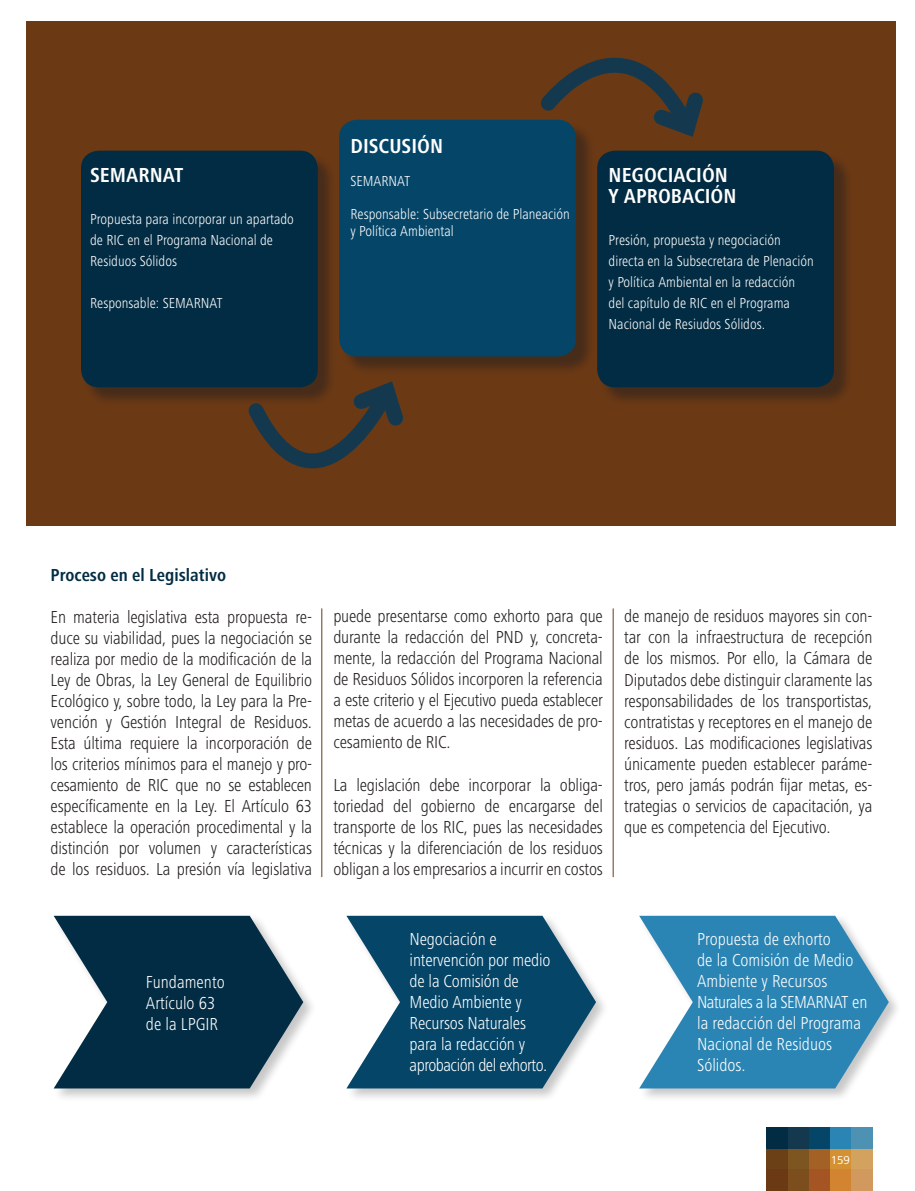
<style>
.page{position:relative;width:915px;height:1191px;background:#fff}
.page>*{position:absolute;margin:0;border:0;box-sizing:border-box;transform-origin:0 0}
.t1{font:700 condensed 21px/21px "Frutiger Next LT";color:#fff}
.t2{font:300 condensed 18px/21px "Frutiger Next LT";letter-spacing:-.01em;color:#231f20;text-align:justify}
.t3{font:300 condensed 18px/21px "Frutiger Next LT";letter-spacing:-.01em;color:#fff}
.t4{font:700 condensed 18px "Frutiger Next LT";color:#022c43}
.t5{font:300 condensed 15px/21px "Frutiger Next LT";color:#fff}
.t6{font:12px "Frutiger Next LT";color:#fff}
</style>
<div class="page">
<div style="left:808px;top:1148px;width:21px;height:21px;background:#a46126"></div>
<div style="left:787px;top:1148px;width:21px;height:21px;background:#7c5521"></div>
<div style="left:829px;top:1148px;width:21px;height:21px;background:#d39134"></div>
<div style="left:850px;top:1148px;width:22px;height:21px;background:#d3a25f"></div>
<div style="left:765px;top:1148px;width:22px;height:21px;background:#6b4017"></div>
<div style="left:808px;top:1127px;width:21px;height:21px;background:#054568"></div>
<div style="left:787px;top:1127px;width:21px;height:21px;background:#14394e"></div>
<div style="left:829px;top:1127px;width:21px;height:21px;background:#2b85b4"></div>
<div style="left:850px;top:1127px;width:22px;height:21px;background:#4d91b3"></div>
<div style="left:765px;top:1127px;width:22px;height:21px;background:#022c43"></div>
<div style="left:808px;top:1169px;width:21px;height:22px;background:#a55524"></div>
<div style="left:787px;top:1169px;width:21px;height:22px;background:#7c4e1e"></div>
<div style="left:765px;top:1169px;width:22px;height:22px;background:#6b3914"></div>
<div style="left:829px;top:1169px;width:21px;height:22px;background:#d38431"></div>
<div style="left:850px;top:1169px;width:22px;height:22px;background:#d2995e"></div>
<div style="left:26px;top:21px;width:870px;height:505px;background:#6b3914"></div>
<hr style="left:321px;top:608px;width:1px;height:269px;background:#6b3914">
<hr style="left:612px;top:608px;width:1px;height:269px;background:#6b3914">
<div style="left:83px;top:153px;width:253px;height:253px;background:#231f20;opacity:.5"></div>
<div style="left:81px;top:151px;width:237px;height:236px;background:#022c43;border-radius:18px"></div>
<div style="left:341px;top:122px;width:253px;height:253px;background:#231f20;opacity:.5"></div>
<div style="left:339px;top:120px;width:236px;height:236px;background:#054568;border-radius:18px"></div>
<div style="left:599px;top:153px;width:253px;height:253px;background:#231f20;opacity:.5"></div>
<div style="left:597px;top:151px;width:236px;height:236px;background:#022c43;border-radius:18px"></div>
<svg style="left:533px;top:57px;width:170px;height:90px"></svg>
<svg style="left:236px;top:371px;width:178px;height:98px"></svg>
<div style="left:51px;top:913px;width:264px;height:189px;background:#231f20;opacity:.25"></div>
<svg style="left:54px;top:915px;width:249px;height:173px"></svg>
<div style="left:344px;top:913px;width:264px;height:189px;background:#231f20;opacity:.25"></div>
<svg style="left:346px;top:915px;width:250px;height:173px"></svg>
<div style="left:636px;top:913px;width:264px;height:189px;background:#231f20;opacity:.25"></div>
<svg style="left:639px;top:915px;width:249px;height:173px"></svg>
<p class="t1" style="left:90px;top:164px;width:95px">SEMARNAT</p>
<p class="t5" style="left:90px;top:208px;width:205px">Propuesta para incorporar un apartado de RIC en el Programa Nacional de<br>Residuos Sólidos</p>
<p class="t5" style="left:90px;top:292px;width:134px">Responsable: SEMARNAT</p>
<p class="t1" style="left:350px;top:136px;width:94px">DISCUSIÓN</p>
<p class="t5" style="left:350px;top:171px;width:61px">SEMARNAT</p>
<p class="t5" style="left:350px;top:206px;width:221px;line-height:16.5px">Responsable: Subsecretario de Planeación y Política Ambiental</p>
<p class="t1" style="left:608px;top:164px;width:129px">NEGOCIACIÓN<br>Y APROBACIÓN</p>
<p class="t5" style="left:608px;top:229px;width:207px">Presión, propuesta y negociación directa en la Subsecretara de Plenación y Política Ambiental en la redacción del capítulo de RIC en el Programa Nacional de Resiudos Sólidos.</p>
<p class="t4" style="left:51px;top:565px;width:177px">Proceso en el Legislativo</p>
<p class="t2" style="left:51px;top:606px;width:263px">En materia legislativa esta propuesta re&shy;duce su viabilidad, pues la negociación se realiza por medio de la modificación de la Ley de Obras, la Ley General de Equilibrio Ecológico y, sobre todo, la Ley para la Pre&shy;vención y Gestión Integral de Residuos.<br>Esta última requiere la incorporación de los criterios mínimos para el manejo y pro&shy;cesamiento de RIC que no se establecen específicamente en la Ley. El Artículo 63 establece la operación procedimental y la distinción por volumen y características de los residuos. La presión vía legislativa</p>
<p class="t2" style="left:333px;top:606px;width:271px">puede presentarse como exhorto para que durante la redacción del PND y, concreta&shy;mente, la redacción del Programa Nacional de Residuos Sólidos incorporen la referencia a este criterio y el Ejecutivo pueda establecer metas de acuerdo a las necesidades de pro&shy;cesamiento de RIC.</p>
<p class="t2" style="left:333px;top:774px;width:271px">La legislación debe incorporar la obliga&shy;toriedad del gobierno de encargarse del transporte de los RIC, pues las necesidades técnicas y la diferenciación de los residuos obligan a los empresarios a incurrir en costos</p>
<p class="t2" style="left:624px;top:606px;width:250px">de manejo de residuos mayores sin con&shy;tar con la infraestructura de recepción de los mismos. Por ello, la Cámara de Diputados debe distinguir claramente las responsabilidades de los transportistas, contratistas y receptores en el manejo de residuos. Las modificaciones legislativas únicamente pueden establecer paráme&shy;tros, pero jamás podrán fijar metas, es&shy;trategias o servicios de capacitación, ya que es competencia del Ejecutivo.</p>
<p class="t3" style="left:146px;top:971px;width:80px">Fundamento<br>Artículo 63 de la LPGIR</p>
<p class="t3" style="left:409px;top:928px;width:142px">Negociación e intervención por medio de la Comisión de<br>Medio Ambiente y<br>Recursos Naturales para la redacción y aprobación del exhorto.</p>
<p class="t3" style="left:696px;top:928px;width:172px">Propuesta de exhorto<br>de la Comisión de Medio<br>Ambiente y Recursos<br>Naturales a la SEMARNAT en la redacción del Programa<br>Nacional de Residuos<br>Sólidos.</p>
<p class="t6" style="left:830px;top:1153px;width:21px">159</p>
</div>
